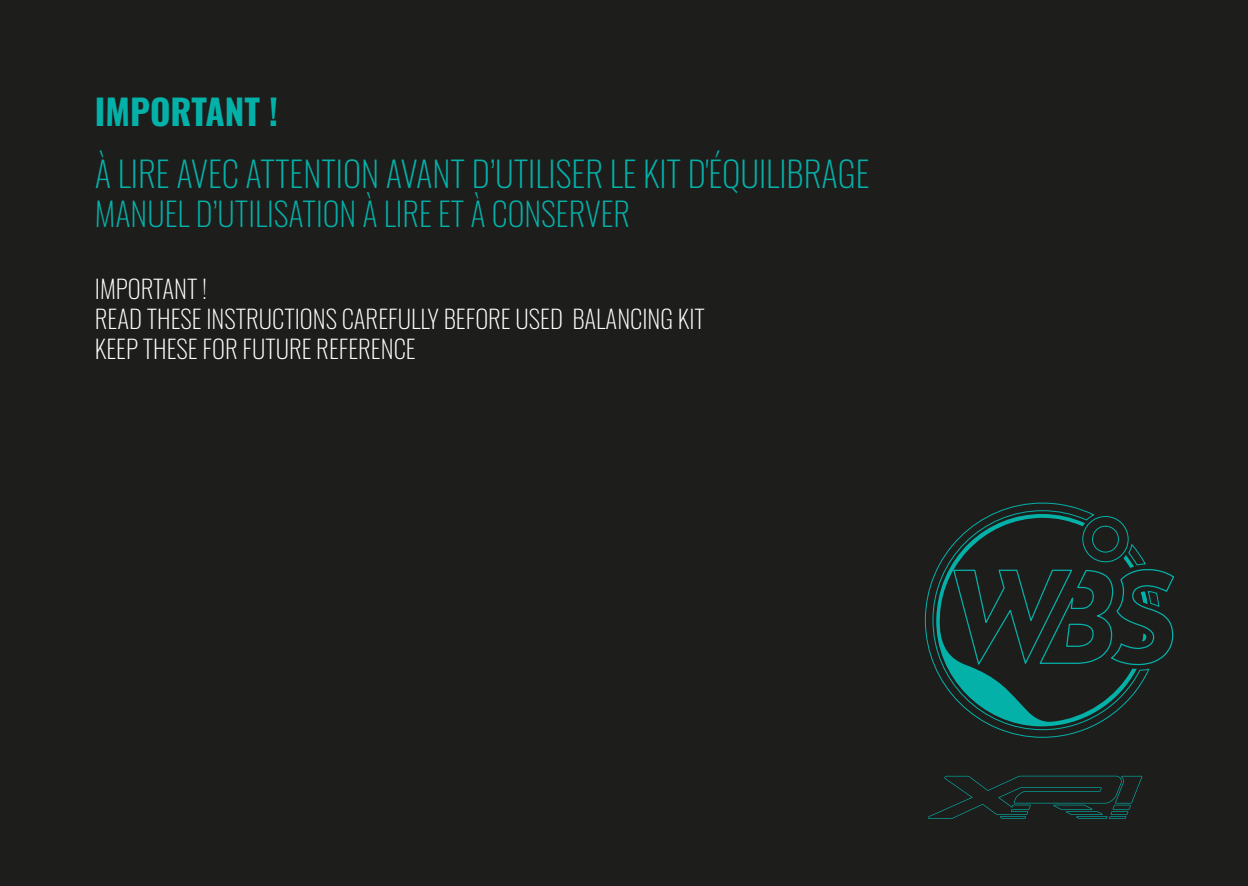
<style>
.page{position:relative;width:1248px;height:886px;background:#fff}
.page>*{position:absolute;margin:0;border:0;box-sizing:border-box;transform-origin:0 0}
.t1{font:200 35px "Oswald";color:#04b1a9}
.t2{font:700 35px "Oswald";color:#04b1a9}
.t3{font:200 32.5px "Oswald";color:#04b1a9}
.t4{font:200 25px/30px "Oswald";color:#fff}
</style>
<div class="page">
<div style="left:0;top:0;width:1247px;height:886px;background:#1d1d1b"></div>
<svg style="left:924px;top:502px;width:170px;height:236px"></svg>
<svg style="left:935px;top:514px;width:239px;height:212px"></svg>
<svg style="left:928px;top:776px;width:214px;height:43px"></svg>
<h1 class="t2" style="left:95px;top:93px;width:185px">IMPORTANT !</h1>
<h1 class="t1" style="left:95px;top:143px;width:776px">À LIRE AVEC ATTENTION AVANT D’UTILISER LE KIT D'ÉQUILIBRAGE</h1>
<h2 class="t3" style="left:95px;top:185px;width:536px">MANUEL D’UTILISATION À LIRE ET À CONSERVER</h2>
<p class="t4" style="left:95px;top:272px;width:611px">IMPORTANT !<br>READ THESE INSTRUCTIONS CAREFULLY BEFORE USED BALANCING KIT<br>KEEP THESE FOR FUTURE REFERENCE</p>
</div>
